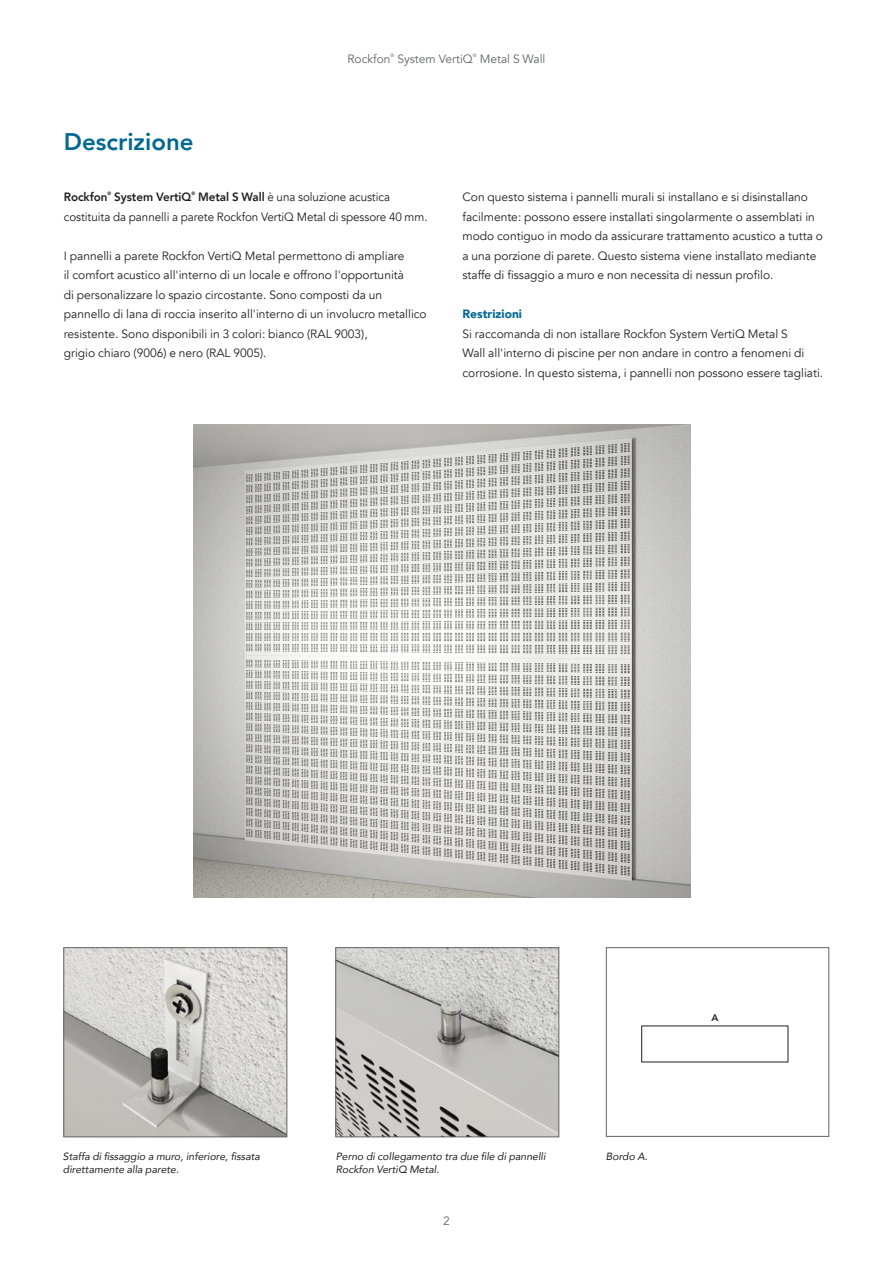
<style>
.page{position:relative;width:893px;height:1263px;background:#fff}
.page>*{position:absolute;margin:0;border:0;box-sizing:border-box;transform-origin:0 0}
.t1{font:800 24px "Avenir";color:#006893}
.t2{font:12px/19.5px "Avenir";color:#231f20}
.t3{font:12px "Avenir";color:#636466}
.t4{font:800 12px "Avenir";letter-spacing:-.005em;color:#231f20}
.t5{font:900 12px "Avenir";color:#006893}
.t6{font:italic 10.5px/12.6px "Avenir";color:#231f20}
.t7{font:800 9.6px "Avenir";color:#231f20}
.t8{font:4.8px "Avenir";color:#636466}
.t9{font:800 4.8px "Avenir";color:#231f20}
.s1{font-weight:800}
</style>
<div class="page">
<img style="left:338px;top:949px;width:219px;height:186px">
<div style="left:336px;top:947px;width:223px;height:190px;border:1px solid #636466"></div>
<img style="left:66px;top:949px;width:219px;height:186px">
<div style="left:64px;top:947px;width:223px;height:190px;border:1px solid #636466"></div>
<div style="left:606px;top:947px;width:223px;height:189px;border:1px solid #636466"></div>
<img style="left:193px;top:425px;width:498px;height:472px">
<h1 class="t1" style="left:64px;top:123px;width:131px">Descrizione</h1>
<p class="t3" style="left:347px;top:52px;width:45px">Rockfon</p>
<p class="t8" style="left:391px;top:53px;width:5px">®</p>
<p class="t3" style="left:397px;top:52px;width:77px">System VertiQ</p>
<p class="t8" style="left:473px;top:53px;width:5px">®</p>
<p class="t3" style="left:480px;top:52px;width:67px">Metal S Wall</p>
<p class="t4" style="left:64px;top:188px;width:45px">Rockfon</p>
<p class="t9" style="left:108px;top:190px;width:5px">®</p>
<p class="t4" style="left:114px;top:188px;width:79px">System VertiQ</p>
<p class="t9" style="left:191px;top:190px;width:5px">®</p>
<p class="t2" style="left:64px;top:188px;width:365px;text-indent:134px"><span class="s1">Metal S Wall</span> è una soluzione acustica costituita da pannelli a parete Rockfon VertiQ Metal di spessore 40 mm.</p>
<p class="t2" style="left:64px;top:246px;width:364px">I pannelli a parete Rockfon VertiQ Metal permettono di ampliare<br>il comfort acustico all'interno di un locale e offrono l'opportunità<br>di personalizzare lo spazio circostante. Sono composti da un pannello di lana di roccia inserito all'interno di un involucro metallico resistente. Sono disponibili in 3 colori: bianco (RAL 9003),<br>grigio chiaro (9006) e nero (RAL 9005).</p>
<p class="t2" style="left:462px;top:188px;width:362px">Con questo sistema i pannelli murali si installano e si disinstallano facilmente: possono essere installati singolarmente o assemblati in modo contiguo in modo da assicurare trattamento acustico a tutta o a una porzione di parete. Questo sistema viene installato mediante staffe di fissaggio a muro e non necessita di nessun profilo.</p>
<p class="t5" style="left:462px;top:304px;width:61px">Restrizioni</p>
<p class="t2" style="left:462px;top:324px;width:362px">Si raccomanda di non istallare Rockfon System VertiQ Metal S<br>Wall all'interno di piscine per non andare in contro a fenomeni di corrosione. In questo sistema, i pannelli non possono essere tagliati.</p>
<p class="t7" style="left:711px;top:1010px;width:8px">A</p>
<p class="t6" style="left:63px;top:1150px;width:198px">Staffa di fissaggio a muro, inferiore, fissata direttamente alla parete.</p>
<p class="t6" style="left:606px;top:1150px;width:43px">Bordo A.</p>
<p class="t6" style="left:336px;top:1150px;width:211px">Perno di collegamento tra due file di pannelli<br>Rockfon VertiQ Metal.</p>
<p class="t3" style="left:443px;top:1213px;width:8px">2</p>
</div>
